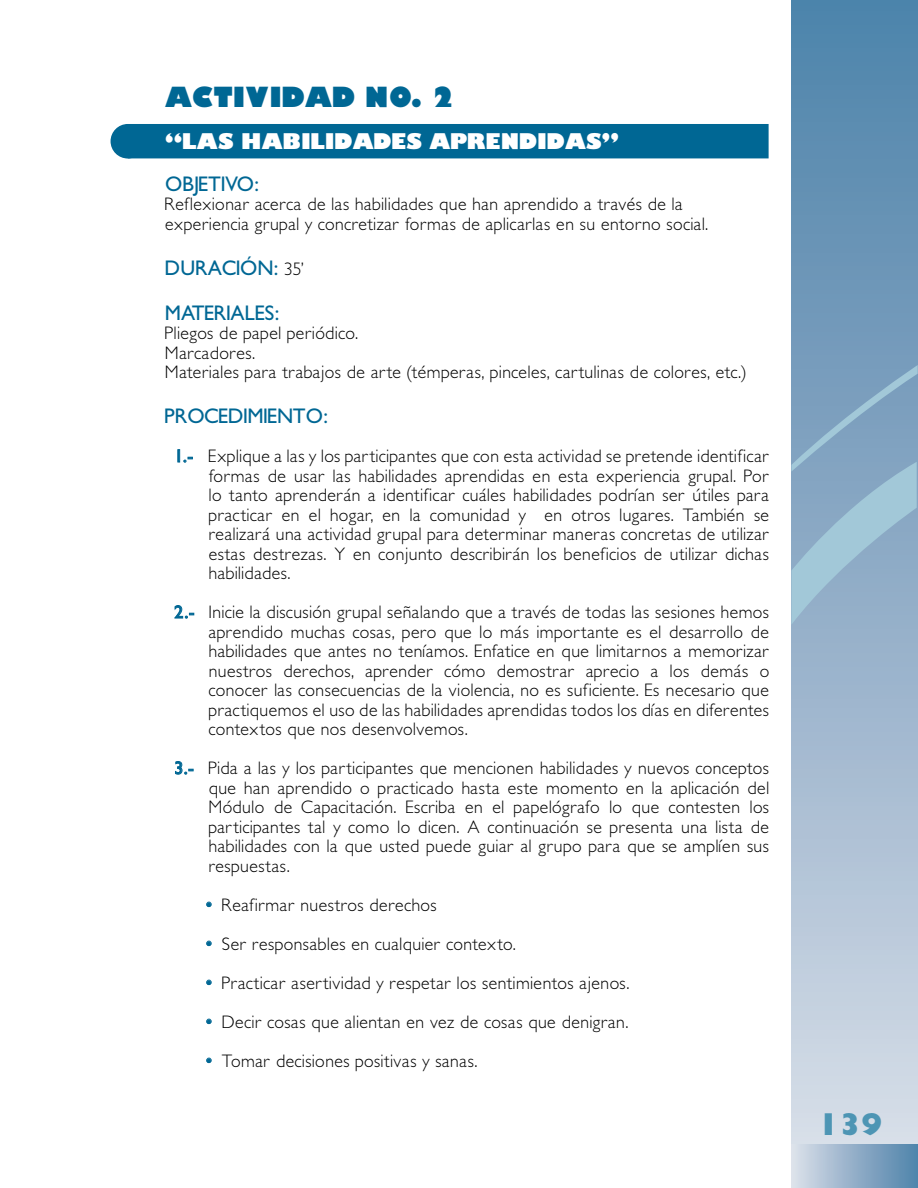
<style>
.page{position:relative;width:918px;height:1188px;background:#fff}
.page>*{position:absolute;margin:0;border:0;box-sizing:border-box;transform-origin:0 0}
.t1{font:31.5px "Gimlet Black SSK";color:#4d95b4}
.t2{font:700 27px "Gimlet Black SSK";letter-spacing:.015em;color:#006794}
.t3{font:21px "Gimlet SSK";letter-spacing:.015em;color:#006794}
.t4{font:700 21px "Gimlet Black SSK";letter-spacing:.015em;color:#fff}
.t5{font:18px/19.5px "Gimlet Light SSK";letter-spacing:.03em;color:#000;text-align:justify}
.s1{font-family:"Gimlet Light SSK";font-size:18px;color:#000}
.s2{font-family:"Gimlet SSK";color:#006794}
</style>
<div class="page">
<svg style="left:791px;top:1px;width:127px;height:1144px;background:#93b0c9"></svg>
<svg style="left:791px;top:365px;width:127px;height:260px;background:#8badc6"></svg>
<div style="left:791px;top:1145px;width:127px;height:42px;background:linear-gradient(to right,#dbdfe9,#4d82aa)"></div>
<div style="left:111px;top:125px;width:33px;height:33px;background:#006794;border-radius:50%"></div>
<div style="left:111px;top:124px;width:34px;height:35px;border:2px solid #006794;border-radius:50%"></div>
<div style="left:129px;top:125px;width:639px;height:33px;background:#006794"></div>
<div style="left:128px;top:124px;width:641px;height:34px;border:2px solid #006794"></div>
<svg style="left:178px;top:449px;width:15px;height:14px"></svg>
<svg style="left:174px;top:605px;width:20px;height:14px"></svg>
<svg style="left:175px;top:761px;width:19px;height:14px"></svg>
<svg style="left:206px;top:902px;width:6px;height:5px"></svg>
<svg style="left:206px;top:941px;width:6px;height:5px"></svg>
<svg style="left:206px;top:980px;width:6px;height:5px"></svg>
<svg style="left:206px;top:1019px;width:6px;height:5px"></svg>
<svg style="left:206px;top:1058px;width:6px;height:5px"></svg>
<h2 class="t2" style="left:165px;top:79px;width:291px">ACTIVIDAD NO. 2</h2>
<p class="t4" style="left:165px;top:127px;width:153px">“LAS HABILIDADES</p>
<p class="t4" style="left:429px;top:127px;width:19px">APRENDIDAS</p>
<p class="t4" style="left:602px;top:127px;width:19px">”</p>
<p class="t3" style="left:165px;top:171px;width:95px">OBJETIVO :</p>
<p class="t5" style="left:165px;top:194px;width:544px">Reflexionar acerca de las habilidades que han aprendido a través de la experiencia grupal y concretizar formas de aplicarlas en su entorno social.</p>
<p class="t3" style="left:165px;top:255px;width:43px">DURACI</p>
<p class="t3" style="left:240px;top:255px;width:65px">ÓN: <span class="s1">35’</span></p>
<p class="t3" style="left:165px;top:300px;width:28px">MATERIALE</p>
<p class="t3" style="left:265px;top:300px;width:16px">S:</p>
<p class="t5" style="left:165px;top:323px;width:582px;text-align:left">Pliegos de papel periódico.<br>Marcadores.<br>Materiales para trabajos de arte (témperas, pinceles, cartulinas de colores, etc.)</p>
<p class="t3" style="left:165px;top:404px;width:23px">PROCEDIMIE</p>
<p class="t3" style="left:277px;top:404px;width:52px">NTO:</p>
<p class="t5" style="left:209px;top:446px;width:562px;text-indent:-34px"><span class="s2">1.-</span> Explique a las y los participantes que con esta actividad se pretende identificar formas de usar las habilidades aprendidas en esta experiencia grupal. Por lo tanto aprenderán a identificar cuáles habilidades podrían ser útiles para practicar en el hogar, en la comunidad y en otros lugares. También se realizará una actividad grupal para determinar maneras concretas de utilizar estas destrezas. Y en conjunto describirán los beneficios de utilizar dichas habilidades.</p>
<p class="t5" style="left:209px;top:602px;width:562px;text-indent:-34px"><span class="s2">2.-</span> Inicie la discusión grupal señalando que a través de todas las sesiones hemos aprendido muchas cosas, pero que lo más importante es el desarrollo de habilidades que antes no teníamos. Enfatice en que limitarnos a memorizar nuestros derechos, aprender cómo demostrar aprecio a los demás o conocer las consecuencias de la violencia, no es suficiente. Es necesario que practiquemos el uso de las habilidades aprendidas todos los días en diferentes contextos que nos desenvolvemos.</p>
<p class="t5" style="left:209px;top:758px;width:562px;text-indent:-34px"><span class="s2">3.-</span> Pida a las y los participantes que mencionen habilidades y nuevos conceptos que han aprendido o practicado hasta este momento en la aplicación del Módulo de Capacitación. Escriba en el papelógrafo lo que contesten los participantes tal y como lo dicen. A continuación se presenta una lista de habilidades con la que usted puede guiar al grupo para que se amplíen sus respuestas.</p>
<p class="t5" style="left:206px;top:895px;width:232px"><span class="s2">•</span> Reafirmar nuestros derechos</p>
<p class="t5" style="left:206px;top:934px;width:311px"><span class="s2">•</span> Ser responsables en cualquier contexto.</p>
<p class="t5" style="left:206px;top:973px;width:425px"><span class="s2">•</span> Practicar asertividad y respetar los sentimientos ajenos.</p>
<p class="t5" style="left:206px;top:1012px;width:424px"><span class="s2">•</span> Decir cosas que alientan en vez de cosas que denigran.</p>
<p class="t5" style="left:206px;top:1051px;width:273px"><span class="s2">•</span> Tomar decisiones positivas y sanas.</p>
<h1 class="t1" style="left:818px;top:1106px;width:20px">139</h1>
</div>
